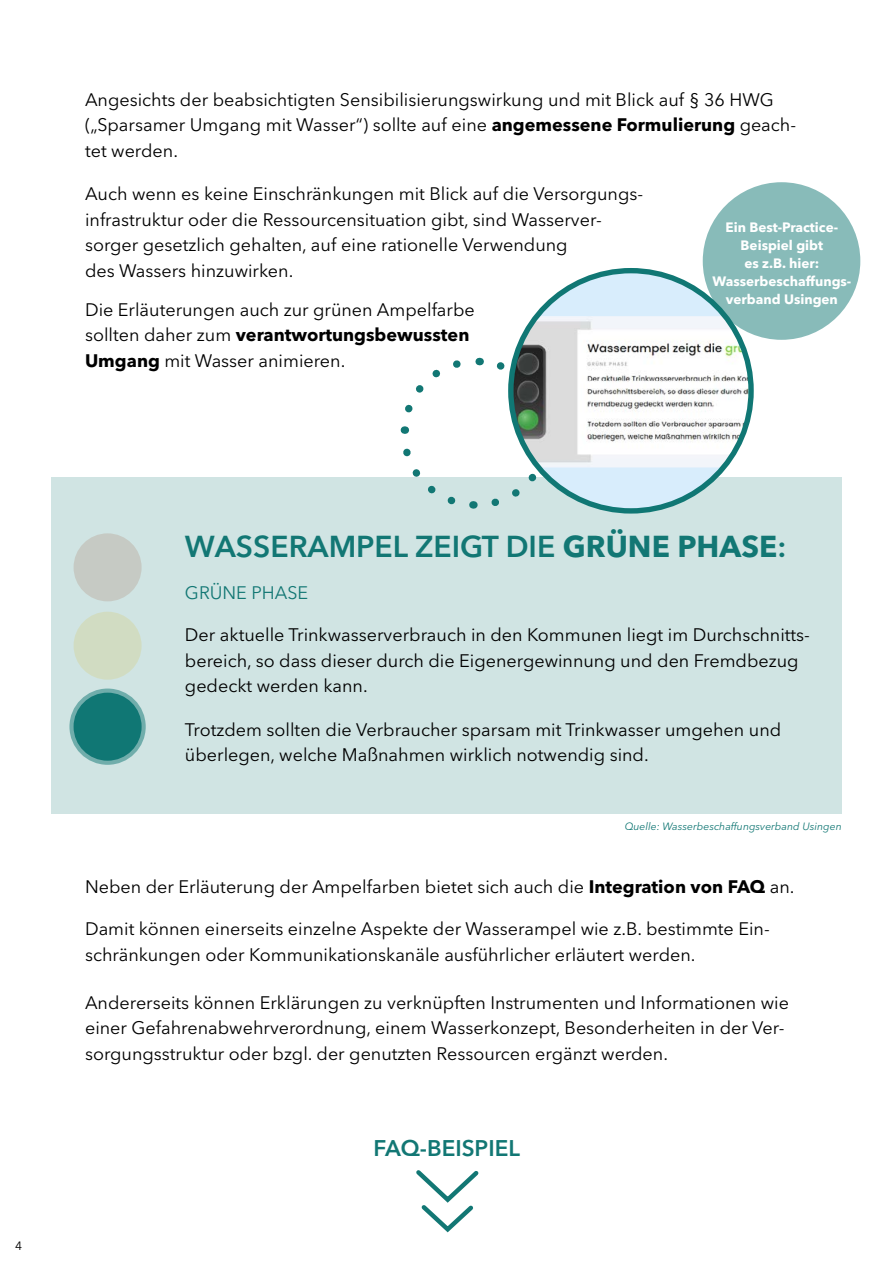
<style>
.page{position:relative;width:893px;height:1263px;background:#fff}
.page>*{position:absolute;margin:0;border:0;box-sizing:border-box;transform-origin:0 0}
.t1{font:600 30px "Avenir Next LT Pro";color:#127774}
.t2{font:600 22.5px "Avenir Next LT Pro";color:#127774}
.t3{font:18px/25.5px "Avenir Next LT Pro";color:#000}
.t4{font:18px "Avenir Next LT Pro";color:#127774}
.t5{font:700 13.5px/18px "Avenir Next LT Pro";color:#fff;text-align:center}
.t6{font:12px "Avenir Next LT Pro";color:#000}
.t7{font:italic 10.5px "Avenir Next LT Pro";color:#127774}
.s1{font-weight:700}
</style>
<div class="page">
<div style="left:703px;top:182px;width:157px;height:158px;background:#88bbb9;border-radius:50%"></div>
<div style="left:51px;top:478px;width:791px;height:336px;background:#d0e4e3"></div>
<div style="left:74px;top:533px;width:68px;height:68px;background:#c6cac4;border-radius:50%"></div>
<div style="left:74px;top:612px;width:68px;height:68px;background:#d1dcc2;border-radius:50%"></div>
<svg style="left:69px;top:688px;width:77px;height:77px;fill:#107774"></svg>
<svg style="left:416px;top:1170px;width:63px;height:63px"></svg>
<svg style="left:486px;top:467px;width:69px;height:39px"></svg>
<svg style="left:479px;top:357px;width:32px;height:60px"></svg>
<svg style="left:400px;top:360px;width:61px;height:74px"></svg>
<svg style="left:398px;top:448px;width:76px;height:61px"></svg>
<div style="left:511px;top:271px;width:240px;height:240px;background:#d8edfc;border-radius:50%"></div>
<img style="left:511px;top:316px;width:240px;height:151px">
<div style="left:508px;top:268px;width:246px;height:246px;border:5px solid #107774;border-radius:50%"></div>
<p class="t6" style="left:15px;top:1239px;width:8px">4</p>
<p class="t3" style="left:85px;top:86px;width:713px">Angesichts der beabsichtigten Sensibilisierungswirkung und mit Blick auf § 36 HWG („Sparsamer Umgang mit Wasser“) sollte auf eine <span class="s1">angemessene Formulierung</span> geach&shy;tet werden.</p>
<p class="t3" style="left:85px;top:181px;width:560px">Auch wenn es keine Einschränkungen mit Blick auf die Versorgungs&shy;infrastruktur oder die Ressourcensituation gibt, sind Wasserver&shy;sorger gesetzlich gehalten, auf eine rationelle Verwendung<br>des Wassers hinzuwirken.</p>
<p class="t3" style="left:85px;top:296px;width:391px">Die Erläuterungen auch zur grünen Ampelfarbe sollten daher zum <span class="s1">verantwortungsbewussten<br>Umgang</span> mit Wasser animieren.</p>
<p class="t5" style="left:712px;top:218px;width:140px">Ein Best-Practice-<br>Beispiel gibt<br>es z.B. hier:<br>Wasserbeschaffungs&shy;verband Usingen</p>
<h1 class="t1" style="left:185px;top:528px;width:603px">WASSERAMPEL ZEIGT DIE <span class="s1">GRÜNE PHASE</span>:</h1>
<p class="t4" style="left:185px;top:582px;width:125px">GRÜNE PHASE</p>
<p class="t3" style="left:185px;top:622px;width:626px">Der aktuelle Trinkwasserverbrauch in den Kommunen liegt im Durchschnitts&shy;bereich, so dass dieser durch die Eigenergewinnung und den Fremdbezug gedeckt werden kann.</p>
<p class="t3" style="left:185px;top:716px;width:598px">Trotzdem sollten die Verbraucher sparsam mit Trinkwasser umgehen und überlegen, welche Maßnahmen wirklich notwendig sind.</p>
<p class="t7" style="left:625px;top:820px;width:218px">Quelle: Wasserbeschaffungsverband Usingen</p>
<p class="t3" style="left:85px;top:874px;width:711px">Neben der Erläuterung der Ampelfarben bietet sich auch die <span class="s1">Integration von FAQ</span> an.</p>
<p class="t3" style="left:85px;top:916px;width:686px">Damit können einerseits einzelne Aspekte der Wasserampel wie z.B. bestimmte Ein&shy;schränkungen oder Kommunikationskanäle ausführlicher erläutert werden.</p>
<p class="t3" style="left:85px;top:989px;width:705px">Andererseits können Erklärungen zu verknüpften Instrumenten und Informationen wie einer Gefahrenabwehrverordnung, einem Wasserkonzept, Besonderheiten in der Ver&shy;sorgungsstruktur oder bzgl. der genutzten Ressourcen ergänzt werden.</p>
<p class="t2" style="left:374px;top:1134px;width:148px">FAQ-BEISPIEL</p>
</div>
